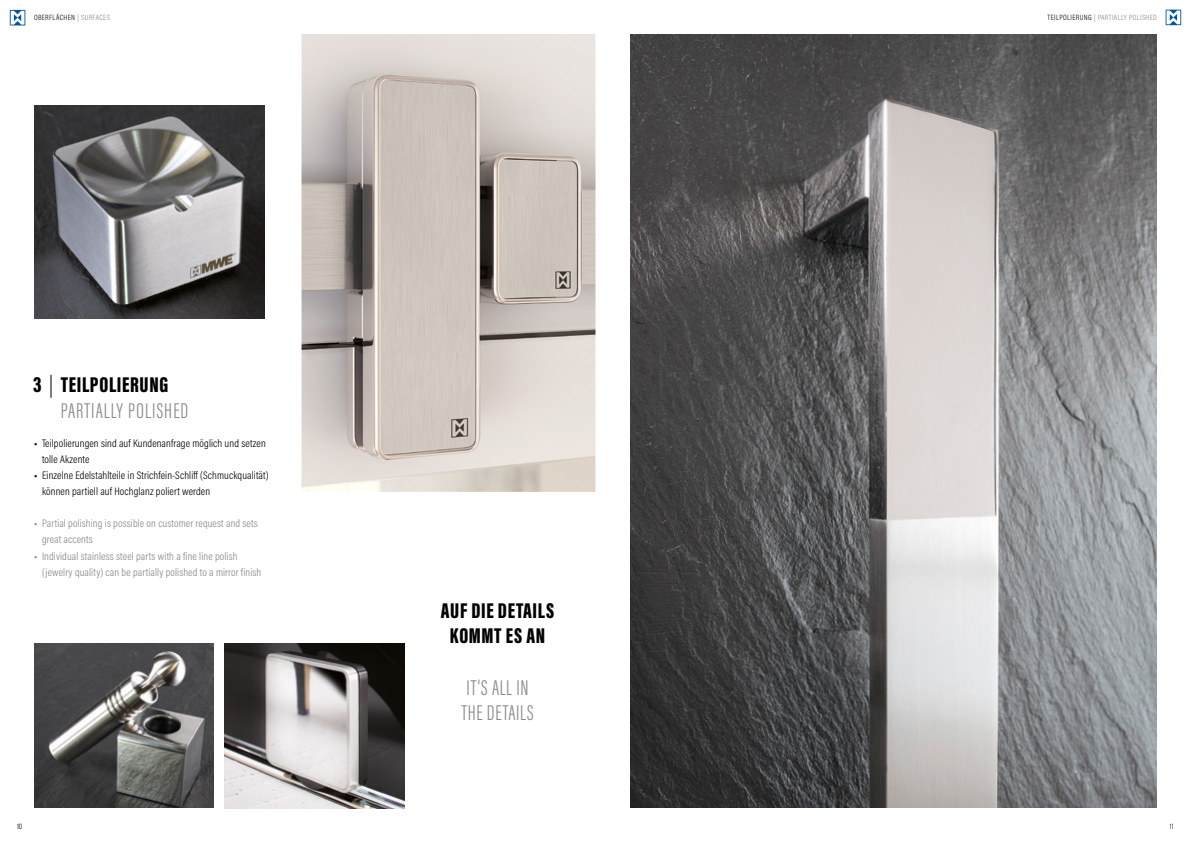
<style>
.page{position:relative;width:1191px;height:842px;background:#fff}
.page>*{position:absolute;margin:0;border:0;box-sizing:border-box;transform-origin:0 0}
.t1{font:300 22px/26px "Acumin Pro Extra Cond";letter-spacing:.045em;color:#878787}
.t2{font:900 22px/25.7px "Acumin Pro Extra Cond";letter-spacing:.03em;color:#000;text-align:center}
.t3{font:300 11px/16px "Acumin Pro Cond";letter-spacing:.01em;color:#878787}
.t4{font:300 11px/16px "Acumin Pro Cond";letter-spacing:.01em;color:#000}
.t5{font:300 8px "Acumin Pro Cond";color:#000}
.t6{font:300 7.7px "Acumin Pro Cond";letter-spacing:.05em;color:#878787}
.t7{font:300 7.7px "Acumin Pro Cond";letter-spacing:.05em;color:#000}
.s1{color:#878787}
.s2{font-weight:900;color:#000}
.s3{color:#000}
</style>
<div class="page">
<svg style="left:10px;top:10px;width:15px;height:15px"></svg>
<svg style="left:11px;top:11px;width:13px;height:14px"></svg>
<svg style="left:1165px;top:10px;width:16px;height:15px"></svg>
<svg style="left:1166px;top:11px;width:14px;height:13px"></svg>
<img style="left:630px;top:34px;width:527px;height:774px">
<img style="left:34px;top:105px;width:230px;height:213px">
<img style="left:301px;top:34px;width:294px;height:458px">
<img style="left:34px;top:643px;width:179px;height:165px">
<img style="left:225px;top:644px;width:179px;height:164px">
<p class="t7" style="left:34px;top:12px;width:78px">OBERFLÄCHEN <span class="s1">| SURFACES</span></p>
<h1 class="t1" style="left:61px;top:372px;width:129px;text-indent:-28px"><span class="s2">3</span> <span class="s3">|</span> <span class="s2">TEILPOLIERUNG<br></span>PARTIALLY POLISHED</h1>
<p class="t4" style="left:42px;top:435px;width:225px;text-indent:-8px">■ Teilpolierungen sind auf Kundenanfrage möglich und setzen tolle Akzente</p>
<p class="t4" style="left:42px;top:467px;width:228px;text-indent:-8px">■ Einzelne Edelstahlteile in Strichfein-Schliff (Schmuckqualität) können partiell auf Hochglanz poliert werden</p>
<p class="t3" style="left:42px;top:515px;width:217px;text-indent:-8px">■ Partial polishing is possible on customer request and sets great accents</p>
<p class="t3" style="left:42px;top:547px;width:221px;text-indent:-8px">■ Individual stainless steel parts with a fine line polish (jewelry quality) can be partially polished to a mirror finish</p>
<h1 class="t2" style="left:441px;top:597px;width:115px">AUF DIE DETAILS<br>KOMMT ES AN</h1>
<h1 class="t1" style="left:461px;top:674px;width:74px;line-height:25.7px">IT‘S ALL IN<br>THE DETAILS</h1>
<p class="t6" style="left:1047px;top:12px;width:111px"><span class="s3">TEILPOLIERUNG</span> | PARTIALLY POLISHED</p>
<p class="t5" style="left:17px;top:821px;width:7px">10</p>
<p class="t5" style="left:1169px;top:821px;width:5px">11</p>
</div>
